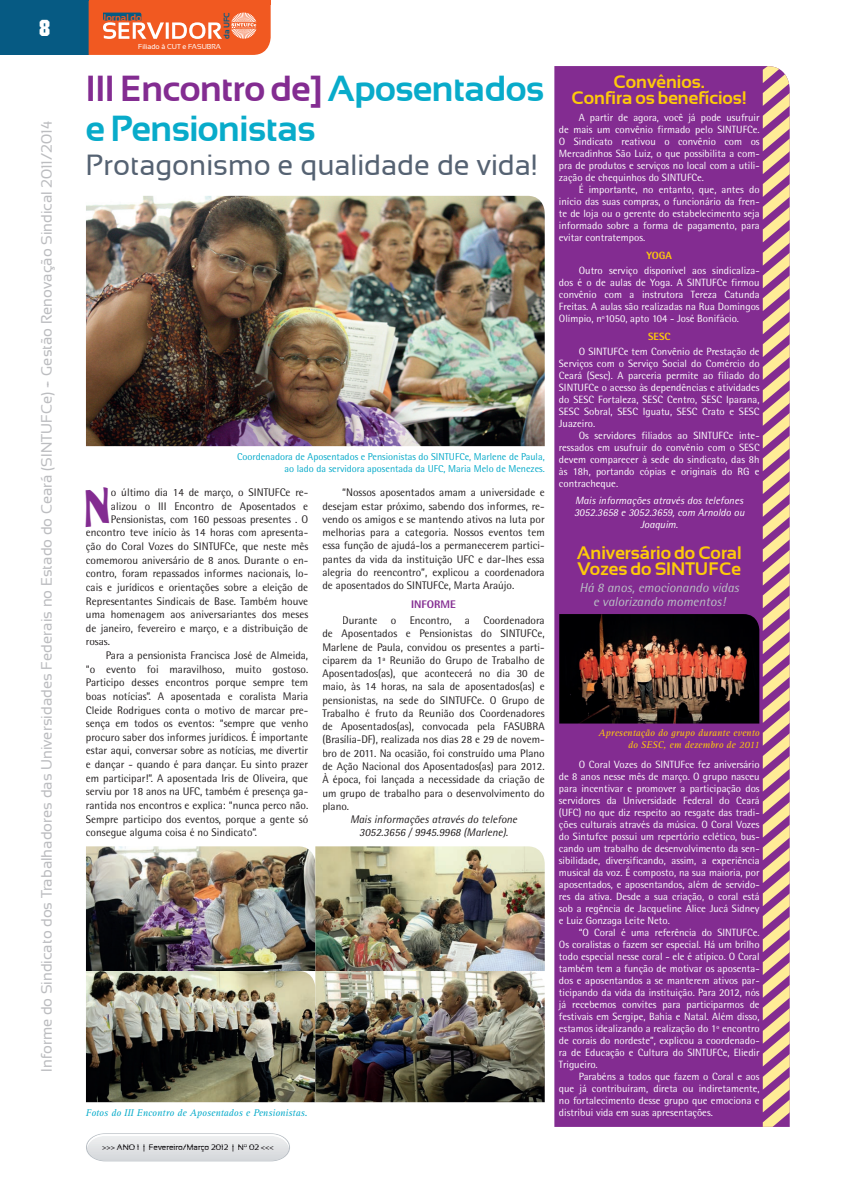
<style>
.page{position:relative;width:853px;height:1193px;background:#fff}
.page>*{position:absolute;margin:0;border:0;box-sizing:border-box;transform-origin:0 0}
.t1{font:43.9px "Gilligans Island";color:#832c91}
.t2{font:700 36px/40px "Sansation";letter-spacing:-.01em;color:#08abca}
.t3{font:29px "Sansation";color:#556272}
.t4{font:22px "Conex Display S Si";color:#fff}
.t5{font:700 18px/16px "Sansation";color:#feca0a;text-align:center}
.t6{font:15px "Sansation";color:#bcbdc0}
.t7{font:italic 13px/14.5px "Rotis Semi Sans Std";color:#b9bfc5;text-align:center}
.t8{font:11px/13.2px "Rotis Semi Sans Std";color:#231f20;text-align:justify}
.t9{font:italic 11px/13.2px "Rotis Semi Sans Std";color:#231f20;text-align:center}
.t10{font:800 11px "Rotis Semi Sans Std";color:#832c91}
.t11{font:10.5px/12px "Rotis Semi Sans Std";color:#fff;text-align:justify}
.t12{font:italic 10.5px/12px "Rotis Semi Sans Std";color:#fff;text-align:center}
.t13{font:800 10.5px "Rotis Semi Sans Std";color:#feca0a}
.t14{font:10px/12px "Rotis Semi Sans Std";color:#08abca;text-align:right}
.t15{font:italic 10px/12px "Rotis Serif Std";color:#feca0a;text-align:right}
.t16{font:italic 10px "Rotis Serif Std";color:#08abca}
.t17{font:700 9.6px "Sansation";color:#f15921}
.t18{font:8px "Sansation";color:#1a171a}
.t19{font:700 8px "Sansation";color:#065a83}
.t20{font:7.1px "Sansation";color:#fff}
.s1{color:#832c91}
.s2{color:#191619}
.s3{font-family:"Swiss 721 BT";font-weight:300}
</style>
<div class="page">
<div style="left:554px;top:66px;width:208px;height:1060px;background:#832c91"></div>
<svg style="left:762px;top:66px;width:27px;height:1060px;background:#c69493"></svg>
<img style="left:86px;top:846px;width:458px;height:255px">
<img style="left:86px;top:196px;width:458px;height:250px">
<img style="left:559px;top:614px;width:200px;height:109px">
<hr style="left:89px;top:0;width:181px;height:4px;background:#f15921">
<div style="left:1px;top:1px;width:88px;height:54px;background:#065a83"></div>
<hr style="left:0;top:4px;width:4px;height:51px;background:#065a83">
<hr style="left:0;top:0;width:89px;height:4px;background:#065a83">
<svg style="left:86px;top:1133px;width:204px;height:28px;background:#e3e5e6"></svg>
<div style="left:247px;top:1144px;width:26px;height:6px;background:#e2e4e6"></div>
<svg style="left:89px;top:4px;width:181px;height:51px;background:#ea6f41"></svg>
<h3 class="t4" style="left:39px;top:17px;width:13px">8</h3>
<h3 class="t6" style="left:38px;top:1071px;width:952px;rotate:-90deg">Informe do Sindicato dos Trabalhadores das Universidades Federais no Estado do Ceará (SINTUFCe) -- Gestão Renovação Sindical 2011/2014</h3>
<p class="t17" style="left:103px;top:12px;width:40px">Jornal do</p>
<p class="t19" style="left:222px;top:39px;width:28px;rotate:-90deg">da UFC</p>
<p class="t20" style="left:138px;top:42px;width:84px">Filiado à CUT e FASUBRA</p>
<h2 class="t2" style="left:86px;top:68px;width:459px"><span class="s1">III Encontro de]</span> Aposentados e Pensionistas</h2>
<h3 class="t3" style="left:86px;top:148px;width:453px">Protagonismo e qualidade de vida!</h3>
<p class="t14" style="left:237px;top:451px;width:309px">Coordenadora de Aposentados e Pensionistas do SINTUFCe, Marlene de Paula, ao lado da servidora aposentada da UFC, Maria Melo de Menezes.</p>
<h1 class="t1" style="left:85px;top:484px;width:28px">N</h1>
<p class="t8" style="left:111px;top:487px;width:199px">o último dia 14 de março, o SINTUFCe re-</p>
<p class="t8" style="left:111px;top:500px;width:199px">alizou o III Encontro de Aposentados e</p>
<p class="t8" style="left:111px;top:513px;width:199px">Pensionistas, com 160 pessoas presentes . O</p>
<p class="t8" style="left:86px;top:527px;width:224px">encontro teve início às 14 horas com apresenta-</p>
<p class="t8" style="left:86px;top:540px;width:224px">ção do Coral Vozes do SINTUFCe, que neste mês</p>
<p class="t8" style="left:86px;top:554px;width:224px">comemorou aniversário de 8 anos. Durante o en-</p>
<p class="t8" style="left:86px;top:568px;width:224px">contro, foram repassados informes nacionais, lo-</p>
<p class="t8" style="left:86px;top:581px;width:224px">cais e jurídicos e orientações sobre a eleição de</p>
<p class="t8" style="left:86px;top:595px;width:224px">Representantes Sindicais de Base. Também houve</p>
<p class="t8" style="left:86px;top:608px;width:224px">uma homenagem aos aniversariantes dos meses</p>
<p class="t8" style="left:86px;top:622px;width:224px">de janeiro, fevereiro e março, e a distribuição de</p>
<p class="t8" style="left:86px;top:636px;width:26px">rosas.</p>
<p class="t8" style="left:106px;top:649px;width:204px">Para a pensionista Francisca José de Almeida,</p>
<p class="t8" style="left:86px;top:663px;width:224px">“o evento foi maravilhoso, muito gostoso.</p>
<p class="t8" style="left:86px;top:677px;width:224px">Participo desses encontros porque sempre tem</p>
<p class="t8" style="left:86px;top:690px;width:224px">boas notícias”. A aposentada e coralista Maria</p>
<p class="t8" style="left:86px;top:704px;width:224px">Cleide Rodrigues conta o motivo de marcar pre-</p>
<p class="t8" style="left:86px;top:717px;width:224px">sença em todos os eventos: “sempre que venho</p>
<p class="t8" style="left:86px;top:731px;width:224px">procuro saber dos informes jurídicos. É importante</p>
<p class="t8" style="left:86px;top:745px;width:224px">estar aqui, conversar sobre as notícias, me divertir</p>
<p class="t8" style="left:86px;top:758px;width:224px">e dançar - quando é para dançar. Eu sinto prazer</p>
<p class="t8" style="left:86px;top:772px;width:224px">em participar!”. A aposentada Iris de Oliveira, que</p>
<p class="t8" style="left:86px;top:786px;width:224px">serviu por 18 anos na UFC, também é presença ga-</p>
<p class="t8" style="left:86px;top:799px;width:224px">rantida nos encontros e explica: “nunca perco não.</p>
<p class="t8" style="left:86px;top:813px;width:224px">Sempre participo dos eventos, porque a gente só</p>
<p class="t8" style="left:86px;top:826px;width:172px">consegue alguma coisa é no Sindicato”.</p>
<p class="t8" style="left:322px;top:487px;width:224px;text-indent:20px">“Nossos aposentados amam a universidade e desejam estar próximo, sabendo dos informes, re&shy;vendo os amigos e se mantendo ativos na luta por melhorias para a categoria. Nossos eventos tem essa função de ajudá-los a permanecerem partici&shy;pantes da vida da instituição UFC e dar-lhes essa alegria do reencontro”, explicou a coordenadora de aposentados do SINTUFCe, Marta Araújo.</p>
<p class="t10" style="left:411px;top:600px;width:46px">INFORME</p>
<p class="t8" style="left:322px;top:614px;width:224px;text-indent:20px">Durante o Encontro, a Coordenadora de Aposentados e Pensionistas do SINTUFCe, Marlene de Paula, convidou os presentes a parti&shy;ciparem da 1ª Reunião do Grupo de Trabalho de Aposentados(as), que acontecerá no dia 30 de maio, às 14 horas, na sala de aposentados(as) e pensionistas, na sede do SINTUFCe. O Grupo de Trabalho é fruto da Reunião dos Coordenadores de Aposentados(as), convocada pela FASUBRA (Brasília-DF), realizada nos dias 28 e 29 de novem&shy;bro de 2011. Na ocasião, foi construído uma Plano de Ação Nacional dos Aposentados(as) para 2012.<br>À época, foi lançada a necessidade da criação de um grupo de trabalho para o desenvolvimento do plano.</p>
<p class="t9" style="left:350px;top:813px;width:168px">Mais informações através do telefone<br>3052.3656 / 9945.9968 (Marlene).</p>
<h3 class="t5" style="left:571px;top:73px;width:177px">Convênios.<br>Confira os benefícios!</h3>
<p class="t11" style="left:558px;top:113px;width:202px;text-indent:20px">A partir de agora, você já pode usufruir de mais um convênio firmado pelo SINTUFCe.<br>O Sindicato reativou o convênio com os Mercadinhos São Luiz, o que possibilita a com&shy;pra de produtos e serviços no local com a utili&shy;zação de chequinhos do SINTUFCe.</p>
<p class="t11" style="left:558px;top:185px;width:202px;text-indent:20px">É importante, no entanto, que, antes do início das suas compras, o funcionário da fren&shy;te de loja ou o gerente do estabelecimento seja informado sobre a forma de pagamento, para evitar contratempos.</p>
<p class="t13" style="left:646px;top:252px;width:27px">YOGA</p>
<p class="t11" style="left:558px;top:265px;width:202px;text-indent:20px">Outro serviço disponível aos sindicaliza&shy;dos é o de aulas de Yoga. A SINTUFCe firmou convênio com a instrutora Tereza Catunda Freitas. A aulas são realizadas na Rua Domingos Olímpio, nº1050, apto 104 - José Bonifácio.</p>
<p class="t13" style="left:647px;top:332px;width:24px">SESC</p>
<p class="t11" style="left:558px;top:346px;width:202px;text-indent:20px">O SINTUFCe tem Convênio de Prestação de Serviços com o Serviço Social do Comércio do Ceará (Sesc). A parceria permite ao filiado do SINTUFCe o acesso às dependências e atividades do SESC Fortaleza, SESC Centro, SESC Iparana, SESC Sobral, SESC Iguatu, SESC Crato e SESC Juazeiro.</p>
<p class="t11" style="left:558px;top:430px;width:202px;text-indent:20px">Os servidores filiados ao SINTUFCe inte&shy;ressados em usufruir do convênio com o SESC devem comparecer à sede do sindicato, das 8h às 18h, portando cópias e originais do RG e contracheque.</p>
<p class="t12" style="left:573px;top:496px;width:172px">Mais informações através dos telefones<br>3052.3658 e 3052.3659, com Arnoldo ou<br>Joaquim.</p>
<h3 class="t5" style="left:576px;top:544px;width:166px;text-align:left">Aniversário do Coral<br>Vozes do SINTUFCe</h3>
<p class="t7" style="left:579px;top:581px;width:161px">Há 8 anos, emocionando vidas e valorizando momentos!</p>
<p class="t15" style="left:598px;top:727px;width:162px">Apresentação do grupo durante evento do SESC, em dezembro de 2011</p>
<p class="t11" style="left:558px;top:759px;width:202px;text-indent:20px">O Coral Vozes do SINTUFce fez aniversário de 8 anos nesse mês de março. O grupo nasceu para incentivar e promover a participação dos servidores da Universidade Federal do Ceará (UFC) no que diz respeito ao resgate das tradi&shy;ções culturais através da música. O Coral Vozes do Sintufce possui um repertório eclético, bus&shy;cando um trabalho de desenvolvimento da sen&shy;sibilidade, diversificando, assim, a experiência musical da voz. É composto, na sua maioria, por aposentados, e aposentandos, além de servido&shy;res da ativa. Desde a sua criação, o coral está sob a regência de Jacqueline Alice Jucá Sidney e Luiz Gonzaga Leite Neto.</p>
<p class="t11" style="left:558px;top:927px;width:202px;text-indent:20px">“O Coral é uma referência do SINTUFCe.<br>Os coralistas o fazem ser especial. Há um brilho todo especial nesse coral - ele é atípico. O Coral também tem a função de motivar os aposenta&shy;dos e aposentandos a se manterem ativos par&shy;ticipando da vida da instituição. Para 2012, nós já recebemos convites para participarmos de festivais em Sergipe, Bahia e Natal. Além disso, estamos idealizando a realização do 1º encontro de corais do nordeste”, explicou a coordenado&shy;ra de Educação e Cultura do SINTUFCe, Eliedir Trigueiro.</p>
<p class="t11" style="left:558px;top:1071px;width:202px;text-indent:20px">Parabéns a todos que fazem o Coral e aos que já contribuíram, direta ou indiretamente, no fortalecimento desse grupo que emociona e</p>
<p class="t16" style="left:86px;top:1109px;width:223px">Fotos do III Encontro de Aposentados e Pensionistas.</p>
<p class="t11" style="left:558px;top:1107px;width:155px">distribui vida em suas apresentações.</p>
<p class="t18" style="left:102px;top:1142px;width:173px"><span class="s2">&gt;&gt;&gt;</span> ANO 1 | Fevereiro/Março 2012 | N<span class="s3">º</span> 02 <span class="s2">&lt;&lt;&lt;</span></p>
</div>
